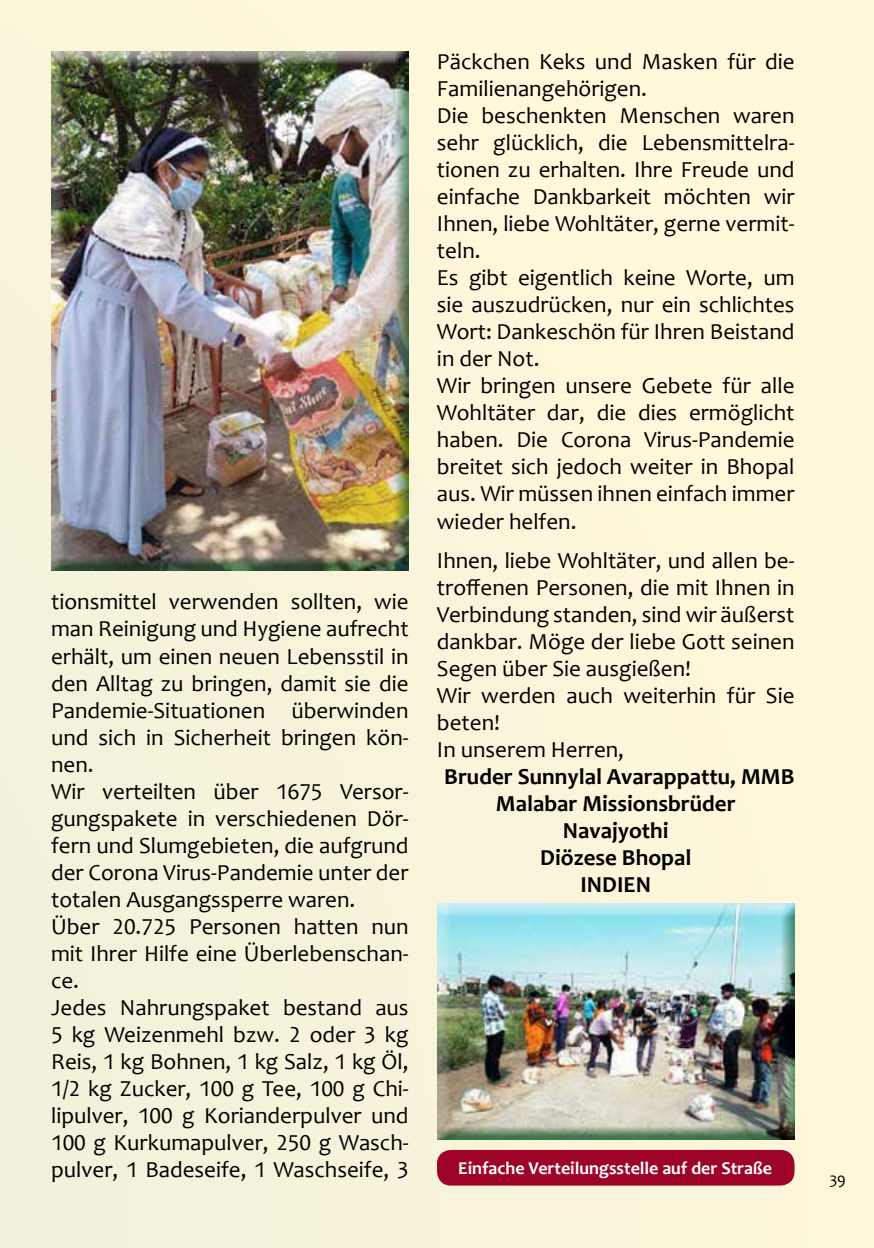
<style>
.page{position:relative;width:874px;height:1248px;background:#fff}
.page>*{position:absolute;margin:0;border:0;box-sizing:border-box;transform-origin:0 0}
.t1{font:23px/27px "Candara";color:#000}
.t2{font:700 23px/27px "Candara";color:#000;text-align:center}
.t3{font:700 18px "Candara";color:#fff}
.t4{font:16px "Candara";color:#000}
</style>
<div class="page">
<div style="left:0;top:0;width:873px;height:1247px;background:#fbf5da"></div>
<div style="left:50px;top:51px;width:361px;height:522px;background:#1b6b36;opacity:.75"></div>
<div style="left:436px;top:903px;width:360px;height:239px;background:#1b6b36;opacity:.75"></div>
<div style="left:437px;top:1149px;width:357px;height:36px;background:#9e032a;border-radius:14px"></div>
<p class="t1" style="left:51px;top:588px;width:359px">tionsmittel verwenden sollten, wie man Reinigung und Hygiene aufrecht erhält, um einen neuen Lebensstil in den Alltag zu bringen, damit sie die<br>Pandemie-Situationen überwinden und sich in Sicherheit bringen kön&shy;nen.<br>Wir verteilten über 1675 Versor&shy;gungspakete in verschiedenen Dör&shy;fern und Slumgebieten, die aufgrund der Corona Virus-Pandemie unter der totalen Ausgangssperre waren.<br>Über 20.725 Personen hatten nun mit Ihrer Hilfe eine Überlebenschan&shy;ce.<br>Jedes Nahrungspaket bestand aus<br>5 kg Weizenmehl bzw. 2 oder 3 kg<br>Reis, 1 kg Bohnen, 1 kg Salz, 1 kg Öl,<br>1/2 kg Zucker, 100 g Tee, 100 g Chi&shy;lipulver, 100 g Korianderpulver und<br>100 g Kurkumapulver, 250 g Wasch&shy;pulver, 1 Badeseife, 1 Waschseife, 3</p>
<p class="t1" style="left:437px;top:48px;width:359px">Päckchen Keks und Masken für die<br>Familienangehörigen.<br>Die beschenkten Menschen waren sehr glücklich, die Lebensmittelra&shy;tionen zu erhalten. Ihre Freude und einfache Dankbarkeit möchten wir<br>Ihnen, liebe Wohltäter, gerne vermit&shy;teln.<br>Es gibt eigentlich keine Worte, um sie auszudrücken, nur ein schlichtes<br>Wort: Dankeschön für Ihren Beistand in der Not.<br>Wir bringen unsere Gebete für alle<br>Wohltäter dar, die dies ermöglicht haben. Die Corona Virus-Pandemie breitet sich jedoch weiter in Bhopal aus. Wir müssen ihnen einfach immer wieder helfen.</p>
<p class="t1" style="left:437px;top:546px;width:359px">Ihnen, liebe Wohltäter, und allen be&shy;troffenen Personen, die mit Ihnen in<br>Verbindung standen, sind wir äußerst dankbar. Möge der liebe Gott seinen<br>Segen über Sie ausgießen!<br>Wir werden auch weiterhin für Sie beten!<br>In unserem Herren,</p>
<p class="t2" style="left:444px;top:762px;width:351px">Bruder Sunnylal Avarappattu, MMB<br>Malabar Missionsbrüder<br>Navajyothi<br>Diözese Bhopal<br>INDIEN</p>
<p class="t3" style="left:458px;top:1156px;width:315px">Einfache Verteilungsstelle auf der Straße</p>
<p class="t4" style="left:829px;top:1170px;width:18px">39</p>
</div>
